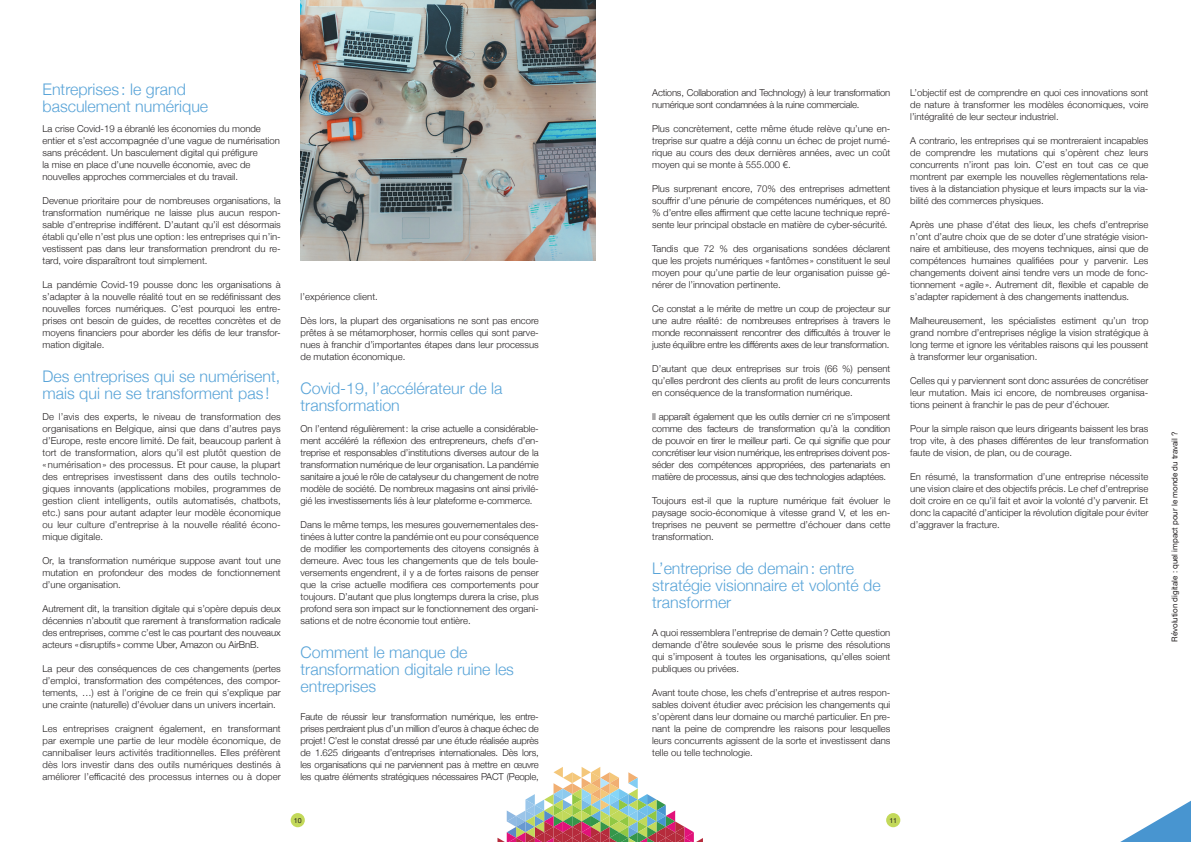
<style>
.page{position:relative;width:1191px;height:842px;background:#fff}
.page>*{position:absolute;margin:0;border:0;box-sizing:border-box;transform-origin:0 0}
.t1{font:300 16px/17px "Helvetica Neue";color:#59a4d8}
.t2{font:300 9.5px/12px "Helvetica Neue";color:#231f20;text-align:justify}
.t3{font:300 9.5px/12px "Helvetica Neue";letter-spacing:-.02em;color:#231f20}
.t4{font:8px "Helvetica Neue";color:#231f20}
.t5{font:7px "Helvetica Neue";color:#231f20}
</style>
<div class="page">
<div style="left:886px;top:813px;width:14px;height:14px;background:#c3d95a;border-radius:50%"></div>
<div style="left:291px;top:813px;width:14px;height:14px;background:#c3d95a;border-radius:50%"></div>
<svg style="left:497px;top:767px;width:206px;height:75px"></svg>
<img style="left:300px;top:0;width:295px;height:261px">
<svg style="left:1120px;top:801px;width:71px;height:41px"></svg>
<h1 class="t1" style="left:43px;top:79px;width:167px">Entreprises : le grand basculement numérique</h1>
<p class="t2" style="left:43px;top:122px;width:239px;text-align:left">La crise Covid-19 a ébranlé les économies du monde entier et s’est accompagnée d’une vague de numérisation sans précédent. Un basculement digital qui préfigure<br>la mise en place d’une nouvelle économie, avec de nouvelles approches commerciales et du travail.</p>
<p class="t2" style="left:43px;top:194px;width:240px">Devenue prioritaire pour de nombreuses organisations, la transformation numérique ne laisse plus aucun respon&shy;sable d’entreprise indifférent. D’autant qu’il est désormais établi qu’elle n’est plus une option: les entreprises qui n’in&shy;vestissent pas dans leur transformation prendront du re&shy;tard, voire disparaîtront tout simplement.</p>
<p class="t2" style="left:43px;top:278px;width:240px">La pandémie Covid-19 pousse donc les organisations à s’adapter à la nouvelle réalité tout en se redéfinissant des nouvelles forces numériques. C’est pourquoi les entre&shy;prises ont besoin de guides, de recettes concrètes et de moyens financiers pour aborder les défis de leur transfor&shy;mation digitale.</p>
<h1 class="t1" style="left:43px;top:367px;width:239px">Des entreprises qui se numérisent, mais qui ne se transforment pas !</h1>
<p class="t2" style="left:43px;top:410px;width:240px">De l’avis des experts, le niveau de transformation des organisations en Belgique, ainsi que dans d’autres pays d’Europe, reste encore limité. De fait, beaucoup parlent à tort de transformation, alors qu’il est plutôt question de « numérisation » des processus. Et pour cause, la plupart des entreprises investissent dans des outils technolo&shy;giques innovants (applications mobiles, programmes de gestion client intelligents, outils automatisés, chatbots, etc.) sans pour autant adapter leur modèle économique ou leur culture d’entreprise à la nouvelle réalité écono&shy;mique digitale.</p>
<p class="t2" style="left:43px;top:554px;width:240px">Or, la transformation numérique suppose avant tout une mutation en profondeur des modes de fonctionnement d’une organisation.</p>
<p class="t2" style="left:43px;top:602px;width:240px">Autrement dit, la transition digitale qui s’opère depuis deux décennies n’aboutit que rarement à transformation radicale des entreprises, comme c’est le cas pourtant des nouveaux acteurs «disruptifs» comme Uber, Amazon ou AirBnB.</p>
<p class="t2" style="left:43px;top:662px;width:240px">La peur des conséquences de ces changements (pertes d’emploi, transformation des compétences, des compor&shy;tements, …) est à l’origine de ce frein qui s’explique par une crainte (naturelle) d’évoluer dans un univers incertain.</p>
<p class="t2" style="left:43px;top:722px;width:240px">Les entreprises craignent également, en transformant par exemple une partie de leur modèle économique, de cannibaliser leurs activités traditionnelles. Elles préfèrent dès lors investir dans des outils numériques destinés à améliorer l’efficacité des processus internes ou à doper</p>
<p class="t2" style="left:300px;top:290px;width:79px">l’expérience client.</p>
<p class="t2" style="left:300px;top:314px;width:240px">Dès lors, la plupart des organisations ne sont pas encore prêtes à se métamorphoser, hormis celles qui sont parve&shy;nues à franchir d’importantes étapes dans leur processus de mutation économique.</p>
<h1 class="t1" style="left:300px;top:379px;width:203px">Covid-19, l’accélérateur de la transformation</h1>
<p class="t2" style="left:300px;top:422px;width:240px">On l’entend régulièrement: la crise actuelle a considérable&shy;ment accéléré la réflexion des entrepreneurs, chefs d’en&shy;treprise et responsables d’institutions diverses autour de la transformation numérique de leur organisation. La pandémie sanitaire a joué le rôle de catalyseur du changement de notre modèle de société. De nombreux magasins ont ainsi privilé&shy;gié les investissements liés à leur plateforme e-commerce.</p>
<p class="t2" style="left:300px;top:518px;width:240px">Dans le même temps, les mesures gouvernementales des&shy;tinées à lutter contre la pandémie ont eu pour conséquence de modifier les comportements des citoyens consignés à demeure. Avec tous les changements que de tels boule&shy;versements engendrent, il y a de fortes raisons de penser que la crise actuelle modifiera ces comportements pour toujours. D’autant que plus longtemps durera la crise, plus profond sera son impact sur le fonctionnement des organi&shy;sations et de notre économie tout entière.</p>
<h1 class="t1" style="left:300px;top:643px;width:215px">Comment le manque de transformation digitale ruine les entreprises</h1>
<p class="t2" style="left:300px;top:710px;width:240px">Faute de réussir leur transformation numérique, les entre&shy;prises perdraient plus d’un million d’euros à chaque échec de projet! C’est le constat dressé par une étude réalisée auprès de 1.625 dirigeants d’entreprises internationales. Dès lors, les organisations qui ne parviennent pas à mettre en œuvre les quatre éléments stratégiques nécessaires PACT (People,</p>
<p class="t3" style="left:652px;top:86px;width:240px">Actions, Collaboration and Technology) à leur transformation numérique sont condamnées à la ruine commerciale.</p>
<p class="t2" style="left:652px;top:122px;width:240px">Plus concrètement, cette même étude relève qu’une en&shy;treprise sur quatre a déjà connu un échec de projet numé&shy;rique au cours des deux dernières années, avec un coût moyen qui se monte à 555.000 €.</p>
<p class="t2" style="left:652px;top:182px;width:240px">Plus surprenant encore, 70% des entreprises admettent souffrir d’une pénurie de compétences numériques, et 80 % d’entre elles affirment que cette lacune technique repré&shy;sente leur principal obstacle en matière de cyber-sécurité.</p>
<p class="t2" style="left:652px;top:242px;width:240px">Tandis que 72 % des organisations sondées déclarent que les projets numériques « fantômes » constituent le seul moyen pour qu’une partie de leur organisation puisse gé&shy;nérer de l’innovation pertinente.</p>
<p class="t2" style="left:652px;top:302px;width:240px">Ce constat a le mérite de mettre un coup de projecteur sur une autre réalité: de nombreuses entreprises à travers le monde reconnaissent rencontrer des difficultés à trouver le juste équilibre entre les différents axes de leur transformation.</p>
<p class="t2" style="left:652px;top:362px;width:240px">D’autant que deux entreprises sur trois (66 %) pensent qu’elles perdront des clients au profit de leurs concurrents en conséquence de la transformation numérique.</p>
<p class="t2" style="left:652px;top:410px;width:240px">Il apparaît également que les outils dernier cri ne s’imposent comme des facteurs de transformation qu’à la condition de pouvoir en tirer le meilleur parti. Ce qui signifie que pour concrétiser leur vision numérique, les entreprises doivent pos&shy;séder des compétences appropriées, des partenariats en matière de processus, ainsi que des technologies adaptées.</p>
<p class="t2" style="left:652px;top:494px;width:240px">Toujours est-il que la rupture numérique fait évoluer le paysage socio-économique à vitesse grand V, et les en&shy;treprises ne peuvent se permettre d’échouer dans cette transformation.</p>
<h1 class="t1" style="left:652px;top:559px;width:230px">L’entreprise de demain: entre stratégie visionnaire et volonté de transformer</h1>
<p class="t2" style="left:652px;top:626px;width:240px">A quoi ressemblera l’entreprise de demain? Cette question demande d’être soulevée sous le prisme des résolutions qui s’imposent à toutes les organisations, qu’elles soient publiques ou privées.</p>
<p class="t2" style="left:652px;top:686px;width:240px">Avant toute chose, les chefs d’entreprise et autres respon&shy;sables doivent étudier avec précision les changements qui s’opèrent dans leur domaine ou marché particulier. En pre&shy;nant la peine de comprendre les raisons pour lesquelles leurs concurrents agissent de la sorte et investissent dans telle ou telle technologie.</p>
<p class="t5" style="left:294px;top:815px;width:9px">10</p>
<p class="t5" style="left:889px;top:815px;width:9px">11</p>
<p class="t2" style="left:910px;top:86px;width:240px">L’objectif est de comprendre en quoi ces innovations sont de nature à transformer les modèles économiques, voire l’intégralité de leur secteur industriel.</p>
<p class="t2" style="left:910px;top:134px;width:240px">A contrario, les entreprises qui se montreraient incapables de comprendre les mutations qui s’opèrent chez leurs concurrents n’iront pas loin. C’est en tout cas ce que montrent par exemple les nouvelles règlementations rela&shy;tives à la distanciation physique et leurs impacts sur la via&shy;bilité des commerces physiques.</p>
<p class="t2" style="left:910px;top:218px;width:240px">Après une phase d’état des lieux, les chefs d’entreprise n’ont d’autre choix que de se doter d’une stratégie vision&shy;naire et ambitieuse, des moyens techniques, ainsi que de compétences humaines qualifiées pour y parvenir. Les changements doivent ainsi tendre vers un mode de fonc&shy;tionnement «agile». Autrement dit, flexible et capable de s’adapter rapidement à des changements inattendus.</p>
<p class="t2" style="left:910px;top:314px;width:240px">Malheureusement, les spécialistes estiment qu’un trop grand nombre d’entreprises néglige la vision stratégique à long terme et ignore les véritables raisons qui les poussent à transformer leur organisation.</p>
<p class="t2" style="left:910px;top:374px;width:240px">Celles qui y parviennent sont donc assurées de concrétiser leur mutation. Mais ici encore, de nombreuses organisa&shy;tions peinent à franchir le pas de peur d’échouer.</p>
<p class="t2" style="left:910px;top:422px;width:240px">Pour la simple raison que leurs dirigeants baissent les bras trop vite, à des phases différentes de leur transformation faute de vision, de plan, ou de courage.</p>
<p class="t2" style="left:910px;top:470px;width:240px">En résumé, la transformation d’une entreprise nécessite une vision claire et des objectifs précis. Le chef d’entreprise doit croire en ce qu’il fait et avoir la volonté d’y parvenir. Et donc la capacité d’anticiper la révolution digitale pour éviter d’aggraver la fracture.</p>
<p class="t4" style="left:1168px;top:642px;width:212px;rotate:-90deg">Révolution digitale : quel impact pour le monde du travail ?</p>
</div>
